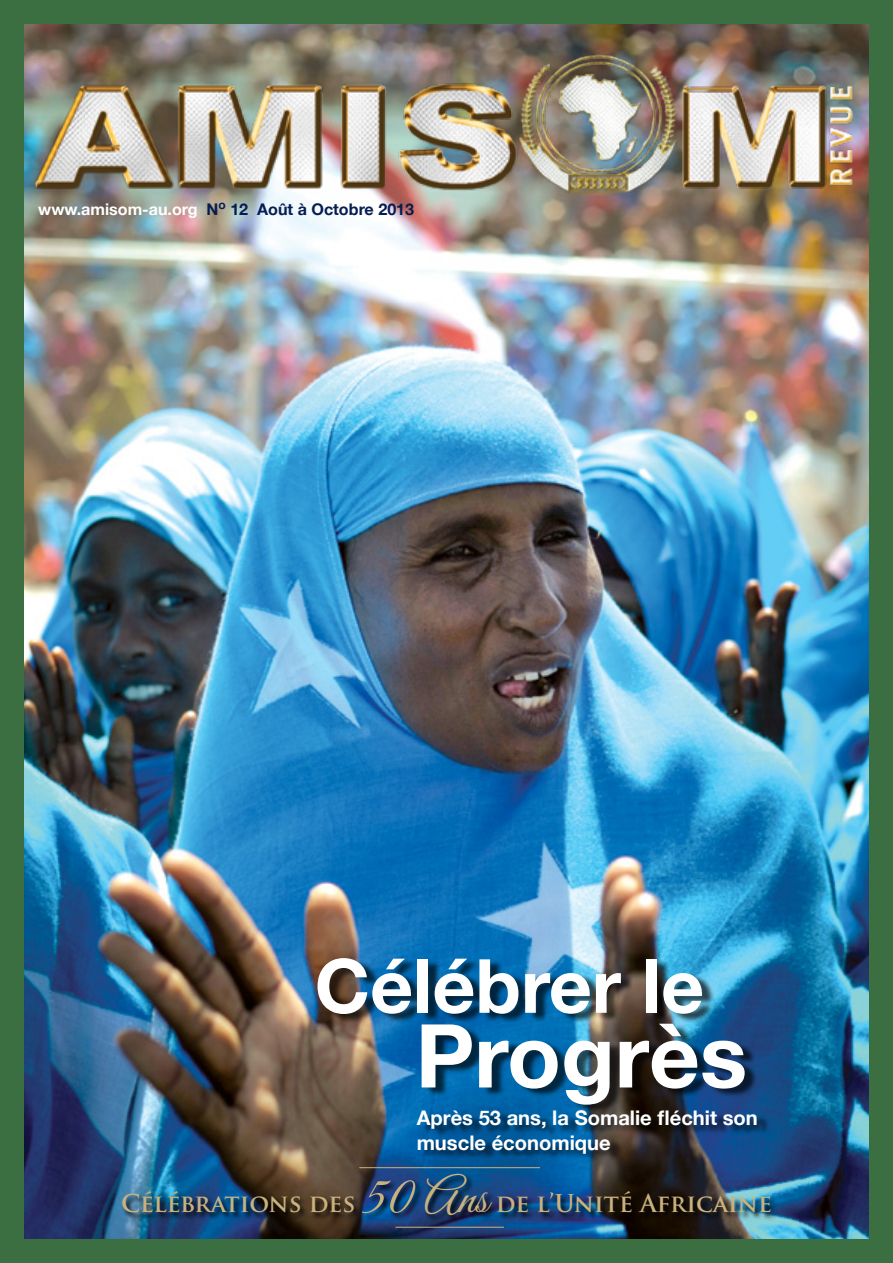
<style>
.page{position:relative;width:893px;height:1263px;background:#fff}
.page>*{position:absolute;margin:0;border:0;box-sizing:border-box;transform-origin:0 0}
.t1{font:700 88.2px "Helvetica Neue";color:#fff}
.t2{font:700 74.85px "Helvetica Neue";color:#fff}
.t3{font:700 24px "Trajan Pro";color:#cab27e}
.t4{font:700 20.1px/24.2px "Helvetica Neue";color:#fff}
.t5{font:700 16.05px "Helvetica Neue";color:#041d53}
.s1{color:#fff}
.s2{font-family:"Great Vibes";font-weight:400;font-size:55.5px}
.s3{font-family:"Great Vibes";font-weight:400;font-size:49.5px}
</style>
<div class="page">
<img style="left:0;top:0;width:893px;height:1263px">
<div style="left:322px;top:958px;width:393px;height:65px;background:#000;opacity:.66"></div>
<div style="left:426px;top:1024px;width:331px;height:89px;background:#000;opacity:.66"></div>
<div style="left:421px;top:1111px;width:348px;height:51px;background:#000;opacity:.66"></div>
<img style="left:29px;top:44px;width:837px;height:161px">
<img style="left:121px;top:1173px;width:657px;height:50px">
<hr style="left:395px;top:1227px;width:109px;height:1px;background:#cab27e">
<hr style="left:359px;top:1167px;width:181px;height:1px;background:#cab27e">
<p class="t5" style="left:38px;top:194px;width:377px"><span class="s1">www.amisom-au.org</span> N<sup>o</sup> 12 Août à Octobre 2013</p>
<h2 class="t2" style="left:315px;top:918px;width:391px">Célébrer le</h2>
<h1 class="t1" style="left:415px;top:976px;width:333px">Progrès</h1>
<p class="t4" style="left:417px;top:1105px;width:343px">Après 53 ans, la Somalie fléchit son muscle économique</p>
<p class="t3" style="left:121px;top:1189px;width:652px">Célébrations des <span class="s2">50</span> <span class="s3">Ans</span> de l’Unité Africaine</p>
</div>
